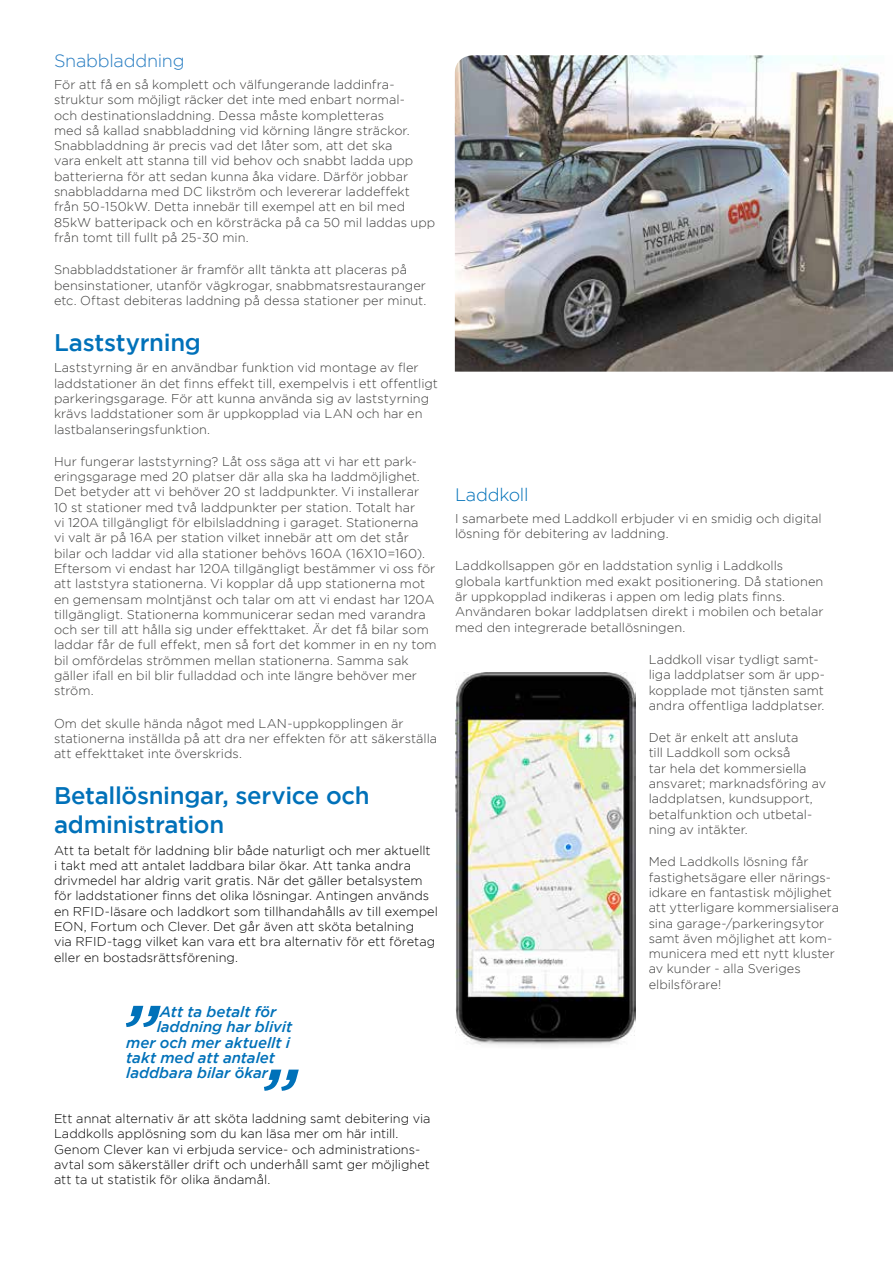
<style>
.page{position:relative;width:893px;height:1263px;background:#fff}
.page>*{position:absolute;margin:0;border:0;box-sizing:border-box;transform-origin:0 0}
.t1{font:italic 500 75px "Gotham";color:#0071b9}
.t2{font:500 24px/28.8px "Gotham";letter-spacing:-.015em;color:#0071b9}
.t3{font:300 18px "Gotham";letter-spacing:-.015em;color:#267cc1}
.t4{font:300 18px "Gotham";letter-spacing:-.015em;color:#0071b9}
.t5{font:italic 500 15px "Gotham";letter-spacing:-.005em;color:#0071b9}
.t6{font:300 12.75px/15.3px "Gotham";letter-spacing:.005em;color:#3c3c3b}
.t7{font:300 12.75px/15.3px "Gotham";color:#000}
</style>
<div class="page">
<img style="left:455px;top:673px;width:181px;height:373px">
<img style="left:455px;top:55px;width:438px;height:317px">
<h3 class="t3" style="left:54px;top:51px;width:132px">Snabbladdning</h3>
<p class="t6" style="left:54px;top:77px;width:383px">För att få en så komplett och välfungerande laddinfra&shy;struktur som möjligt räcker det inte med enbart normal-<br>och destinationsladdning. Dessa måste kompletteras<br>med så kallad snabbladdning vid körning längre sträckor.<br>Snabbladdning är precis vad det låter som, att det ska<br>vara enkelt att stanna till vid behov och snabbt ladda upp batterierna för att sedan kunna åka vidare. Därför jobbar snabbladdarna med DC likström och levererar laddeffekt från 50-150kW. Detta innebär till exempel att en bil med 85kW batteripack och en körsträcka på ca 50 mil laddas upp från tomt till fullt på 25-30 min.</p>
<p class="t6" style="left:54px;top:262px;width:374px">Snabbladdstationer är framför allt tänkta att placeras på bensinstationer, utanför vägkrogar, snabbmatsrestauranger etc. Oftast debiteras laddning på dessa stationer per minut.</p>
<h2 class="t2" style="left:54px;top:327px;width:149px">Laststyrning</h2>
<p class="t6" style="left:54px;top:360px;width:385px">Laststyrning är en användbar funktion vid montage av fler laddstationer än det finns effekt till, exempelvis i ett offentligt parkeringsgarage. För att kunna använda sig av laststyrning krävs laddstationer som är uppkopplad via LAN och har en lastbalanseringsfunktion.</p>
<p class="t6" style="left:54px;top:453px;width:384px">Hur fungerar laststyrning? Låt oss säga att vi har ett park&shy;eringsgarage med 20 platser där alla ska ha laddmöjlighet.<br>Det betyder att vi behöver 20 st laddpunkter. Vi installerar<br>10 st stationer med två laddpunkter per station. Totalt har<br>vi 120A tillgängligt för elbilsladdning i garaget. Stationerna<br>vi valt är på 16A per station vilket innebär att om det står bilar och laddar vid alla stationer behövs 160A (16X10=160).<br>Eftersom vi endast har 120A tillgängligt bestämmer vi oss för att laststyra stationerna. Vi kopplar då upp stationerna mot en gemensam molntjänst och talar om att vi endast har 120A tillgängligt. Stationerna kommunicerar sedan med varandra och ser till att hålla sig under effekttaket. Är det få bilar som laddar får de full effekt, men så fort det kommer in en ny tom bil omfördelas strömmen mellan stationerna. Samma sak gäller ifall en bil blir fulladdad och inte längre behöver mer ström.</p>
<p class="t6" style="left:54px;top:715px;width:385px">Om det skulle hända något med LAN-uppkopplingen är stationerna inställda på att dra ner effekten för att säkerställa att effekttaket inte överskrids.</p>
<h2 class="t2" style="left:54px;top:781px;width:317px">Betallösningar, service och administration</h2>
<p class="t7" style="left:54px;top:842px;width:385px">Att ta betalt för laddning blir både naturligt och mer aktuellt<br>i takt med att antalet laddbara bilar ökar. Att tanka andra drivmedel har aldrig varit gratis. När det gäller betalsystem för laddstationer finns det olika lösningar. Antingen används en RFID-läsare och laddkort som tillhandahålls av till exempel EON, Fortum och Clever. Det går även att sköta betalning<br>via RFID-tagg vilket kan vara ett bra alternativ för ett företag eller en bostadsrättsförening.</p>
<p class="t5" style="left:160px;top:1003px;width:118px">Att ta betalt för</p>
<p class="t5" style="left:157px;top:1018px;width:137px">laddning har blivit</p>
<p class="t5" style="left:126px;top:1034px;width:165px">mer och mer aktuellt i</p>
<p class="t5" style="left:126px;top:1049px;width:150px">takt med att antalet</p>
<p class="t5" style="left:126px;top:1064px;width:143px">laddbara bilar ökar</p>
<h1 class="t1" style="left:119px;top:989px;width:41px">”</h1>
<h1 class="t1" style="left:257px;top:1053px;width:41px">”</h1>
<p class="t7" style="left:54px;top:1111px;width:378px">Ett annat alternativ är att sköta laddning samt debitering via Laddkolls applösning som du kan läsa mer om här intill.<br>Genom Clever kan vi erbjuda service- och administrations&shy;avtal som säkerställer drift och underhåll samt ger möjlighet att ta ut statistik för olika ändamål.</p>
<h3 class="t4" style="left:455px;top:485px;width:75px">Laddkoll</h3>
<p class="t6" style="left:455px;top:510px;width:368px">I samarbete med Laddkoll erbjuder vi en smidig och digital lösning för debitering av laddning.</p>
<p class="t6" style="left:455px;top:558px;width:370px">Laddkollsappen gör en laddstation synlig i Laddkolls globala kartfunktion med exakt positionering. Då stationen är uppkopplad indikeras i appen om ledig plats finns.<br>Användaren bokar laddplatsen direkt i mobilen och betalar med den integrerade betallösningen.</p>
<p class="t6" style="left:649px;top:652px;width:178px">Laddkoll visar tydligt samt&shy;liga laddplatser som är upp&shy;kopplade mot tjänsten samt andra offentliga laddplatser.</p>
<p class="t6" style="left:649px;top:730px;width:179px">Det är enkelt att ansluta<br>till Laddkoll som också<br>tar hela det kommersiella ansvaret; marknadsföring av laddplatsen, kundsupport, betalfunktion och utbetal&shy;ning av intäkter.</p>
<p class="t6" style="left:649px;top:854px;width:192px">Med Laddkolls lösning får fastighetsägare eller närings&shy;idkare en fantastisk möjlighet att ytterligare kommersialisera sina garage-/parkeringsytor samt även möjlighet att kom&shy;municera med ett nytt kluster av kunder - alla Sveriges elbilsförare!</p>
</div>
